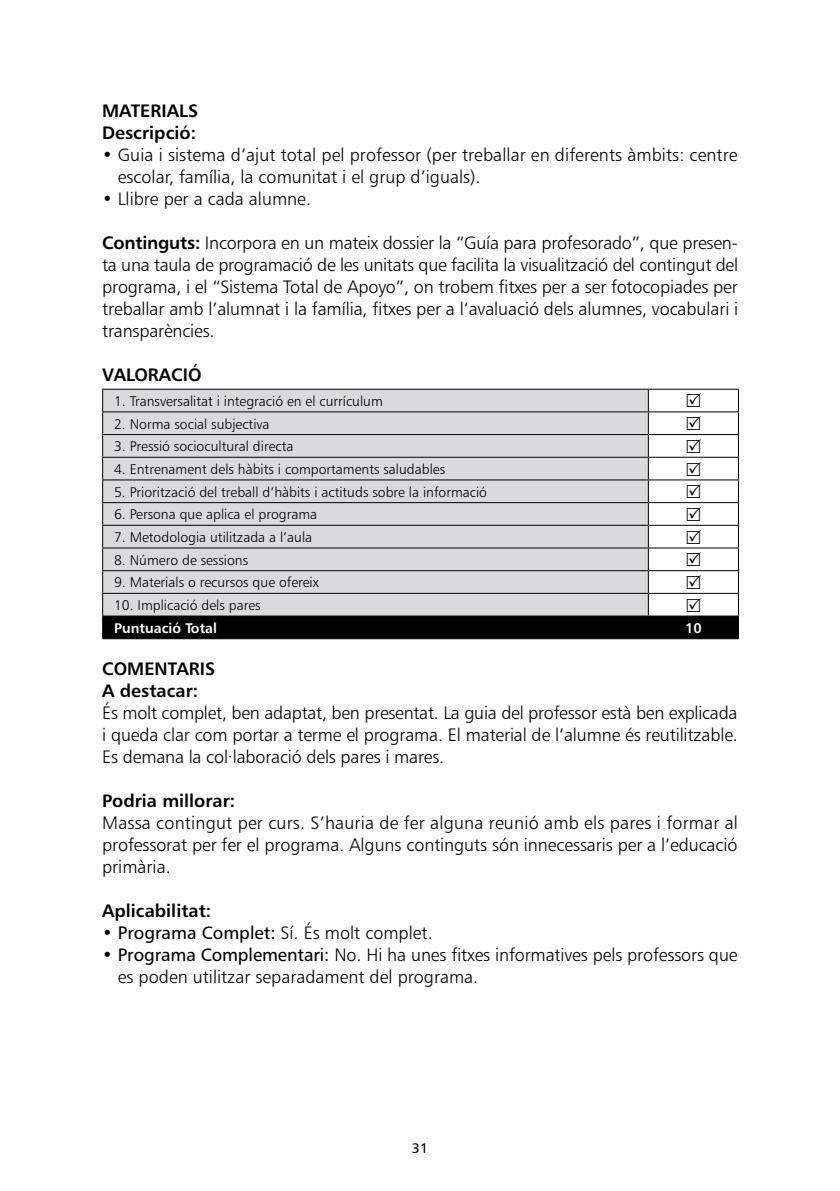
<style>
.page{position:relative;width:840px;height:1191px;background:#fff}
.page>*{position:absolute;margin:0;border:0;box-sizing:border-box;transform-origin:0 0}
.t1{font:18px/22px "Humanist 777 BT Light B";color:#000;text-align:justify}
.t2{font:18px/22px "Humanist 777 BT Bold B";color:#000}
.t3{font:14px "Humanist 777 BT Light B";color:#000}
.t4{font:14px "Humanist 777 BT Bold B";color:#fff}
.t5{font:14px "Humanist 777 BT Roman B";color:#000}
.s1{font-family:"Humanist 777 BT Bold B"}
.s2{font-family:"Humanist 777 BT Roman B"}
</style>
<div class="page">
<hr style="left:102px;top:389px;width:546px;height:1px;background:#000">
<hr style="left:648px;top:389px;width:90px;height:1px;background:#000">
<svg style="left:102px;top:390px;width:636px;height:249px;background:#bfc0c1"></svg>
<p class="t2" style="left:102px;top:99px;width:97px">MATERIALS<br>Descripció:</p>
<p class="t1" style="left:118px;top:143px;width:620px;text-indent:-16px">• Guia i sistema d’ajut total pel professor (per treballar en diferents àmbits: centre escolar, família, la comunitat i el grup d’iguals).</p>
<p class="t1" style="left:102px;top:187px;width:210px">• Llibre per a cada alumne.</p>
<p class="t1" style="left:102px;top:231px;width:637px"><span class="s1">Continguts:</span> Incorpora en un mateix dossier la “Guía para profesorado”, que presen&shy;ta una taula de programació de les unitats que facilita la visualització del contingut del programa, i el “Sistema Total de Apoyo”, on trobem fitxes per a ser fotocopiades per treballar amb l’alumnat i la família, fitxes per a l’avaluació dels alumnes, vocabulari i transparències.</p>
<p class="t2" style="left:102px;top:363px;width:101px">VALORACIÓ</p>
<p class="t3" style="left:114px;top:392px;width:270px">1. Transversalitat i integració en el currículum</p>
<p class="t3" style="left:114px;top:415px;width:157px">2. Norma social subjectiva</p>
<p class="t3" style="left:114px;top:438px;width:181px">3. Pressió sociocultural directa</p>
<p class="t3" style="left:114px;top:460px;width:332px">4. Entrenament dels hàbits i comportaments saludables</p>
<p class="t3" style="left:114px;top:483px;width:374px">5. Priorització del treball d’hàbits i actituds sobre la informació</p>
<p class="t3" style="left:114px;top:506px;width:204px">6. Persona que aplica el programa</p>
<p class="t3" style="left:114px;top:528px;width:199px">7. Metodologia utilitzada a l’aula</p>
<p class="t3" style="left:114px;top:551px;width:136px">8. Número de sessions</p>
<p class="t3" style="left:114px;top:574px;width:206px">9. Materials o recursos que ofereix</p>
<p class="t3" style="left:114px;top:596px;width:148px">10. Implicació dels pares</p>
<p class="t4" style="left:114px;top:619px;width:104px">Puntuació Total</p>
<p class="t4" style="left:684px;top:619px;width:18px">10</p>
<p class="t2" style="left:102px;top:657px;width:114px">COMENTARIS<br>A destacar:</p>
<p class="t1" style="left:102px;top:701px;width:637px">És molt complet, ben adaptat, ben presentat. La guia del professor està ben explicada i queda clar com portar a terme el programa. El material de l’alumne és reutilitzable.<br>Es demana la col·laboració dels pares i mares.</p>
<p class="t2" style="left:102px;top:789px;width:134px">Podria millorar:</p>
<p class="t1" style="left:102px;top:811px;width:637px">Massa contingut per curs. S’hauria de fer alguna reunió amb els pares i formar al professorat per fer el programa. Alguns continguts són innecessaris per a l’educació primària.</p>
<p class="t2" style="left:102px;top:899px;width:111px">Aplicabilitat:</p>
<p class="t1" style="left:102px;top:921px;width:332px">• <span class="s2">Programa Complet:</span> Sí. És molt complet.</p>
<p class="t1" style="left:118px;top:943px;width:621px;text-indent:-16px">• <span class="s2">Programa Complementari:</span> No. Hi ha unes fitxes informatives pels professors que es poden utilitzar separadament del programa.</p>
<p class="t5" style="left:412px;top:1139px;width:18px">31</p>
</div>
